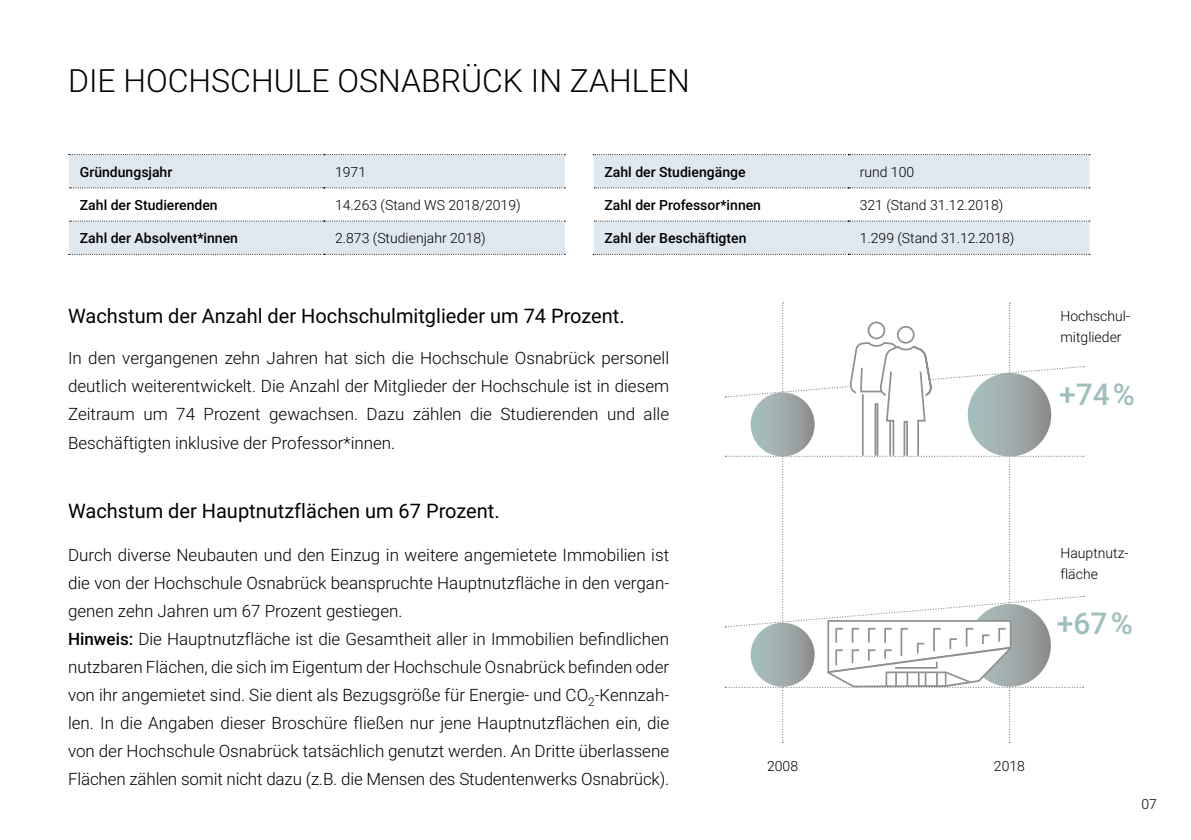
<style>
.page{position:relative;width:1191px;height:840px;background:#fff}
.page>*{position:absolute;margin:0;border:0;box-sizing:border-box;transform-origin:0 0}
.t1{font:300 32px "Roboto";color:#000}
.t2{font:500 30px "Roboto";color:#9fbfbd}
.t3{font:20px "Roboto";color:#000}
.t4{font:300 17px/28px "Roboto";color:#000;text-align:justify}
.t5{font:300 14px/21px "Roboto";color:#000}
.t6{font:500 14px "Roboto";color:#000}
.s1{font-weight:500}
</style>
<div class="page">
<svg style="left:68px;top:154px;width:497px;height:101px"></svg>
<svg style="left:592px;top:154px;width:498px;height:101px"></svg>
<svg style="left:725px;top:302px;width:359px;height:440px"></svg>
<h1 class="t1" style="left:68px;top:58px;width:623px">DIE HOCHSCHULE OSNABRÜCK IN ZAHLEN</h1>
<p class="t6" style="left:80px;top:162px;width:94px">Gründungsjahr</p>
<p class="t5" style="left:335px;top:160px;width:33px">1971</p>
<p class="t6" style="left:80px;top:195px;width:139px">Zahl der Studierenden</p>
<p class="t5" style="left:335px;top:194px;width:187px">14.263 (Stand WS 2018/2019)</p>
<p class="t6" style="left:80px;top:228px;width:160px">Zahl der Absolvent*innen</p>
<p class="t5" style="left:335px;top:227px;width:152px">2.873 (Studienjahr 2018)</p>
<p class="t6" style="left:604px;top:162px;width:143px">Zahl der Studiengänge</p>
<p class="t5" style="left:859px;top:160px;width:56px">rund 100</p>
<p class="t6" style="left:604px;top:195px;width:158px">Zahl der Professor*innen</p>
<p class="t5" style="left:859px;top:194px;width:145px">321 (Stand 31.12.2018)</p>
<p class="t6" style="left:604px;top:228px;width:143px">Zahl der Beschäftigten</p>
<p class="t5" style="left:859px;top:227px;width:156px">1.299 (Stand 31.12.2018)</p>
<p class="t3" style="left:68px;top:302px;width:558px">Wachstum der Anzahl der Hochschulmitglieder um 74 Prozent.</p>
<p class="t4" style="left:68px;top:343px;width:602px">In den vergangenen zehn Jahren hat sich die Hochschule Osnabrück personell deutlich weiterentwickelt. Die Anzahl der Mitglieder der Hochschule ist in diesem Zeitraum um 74 Prozent gewachsen. Dazu zählen die Studierenden und alle Beschäftigten inklusive der Professor*innen.</p>
<p class="t3" style="left:68px;top:497px;width:433px">Wachstum der Hauptnutzflächen um 67 Prozent.</p>
<p class="t4" style="left:68px;top:539px;width:602px;text-align:left">Durch diverse Neubauten und den Einzug in weitere angemietete Immobilien ist die von der Hochschule Osnabrück beanspruchte Hauptnutzfläche in den vergan&shy;genen zehn Jahren um 67 Prozent gestiegen.<br><span class="s1">Hinweis:</span> Die Hauptnutzfläche ist die Gesamtheit aller in Immobilien befindlichen nutzbaren Flächen, die sich im Eigentum der Hochschule Osnabrück befinden oder von ihr angemietet sind. Sie dient als Bezugsgröße für Energie- und CO<sub>2</sub>-Kennzah&shy;len. In die Angaben dieser Broschüre fließen nur jene Hauptnutzflächen ein, die von der Hochschule Osnabrück tatsächlich genutzt werden. An Dritte überlassene Flächen zählen somit nicht dazu (z.B. die Mensen des Studentenwerks Osnabrück).</p>
<p class="t5" style="left:767px;top:754px;width:33px">2008</p>
<p class="t5" style="left:994px;top:754px;width:33px">2018</p>
<p class="t5" style="left:1060px;top:305px;width:71px">Hochschul&shy;mitglieder</p>
<h2 class="t2" style="left:1059px;top:373px;width:77px">+74 %</h2>
<p class="t5" style="left:1060px;top:542px;width:70px">Hauptnutz&shy;fläche</p>
<h2 class="t2" style="left:1056px;top:601px;width:77px">+67 %</h2>
<p class="t5" style="left:1141px;top:792px;width:17px">07</p>
</div>
